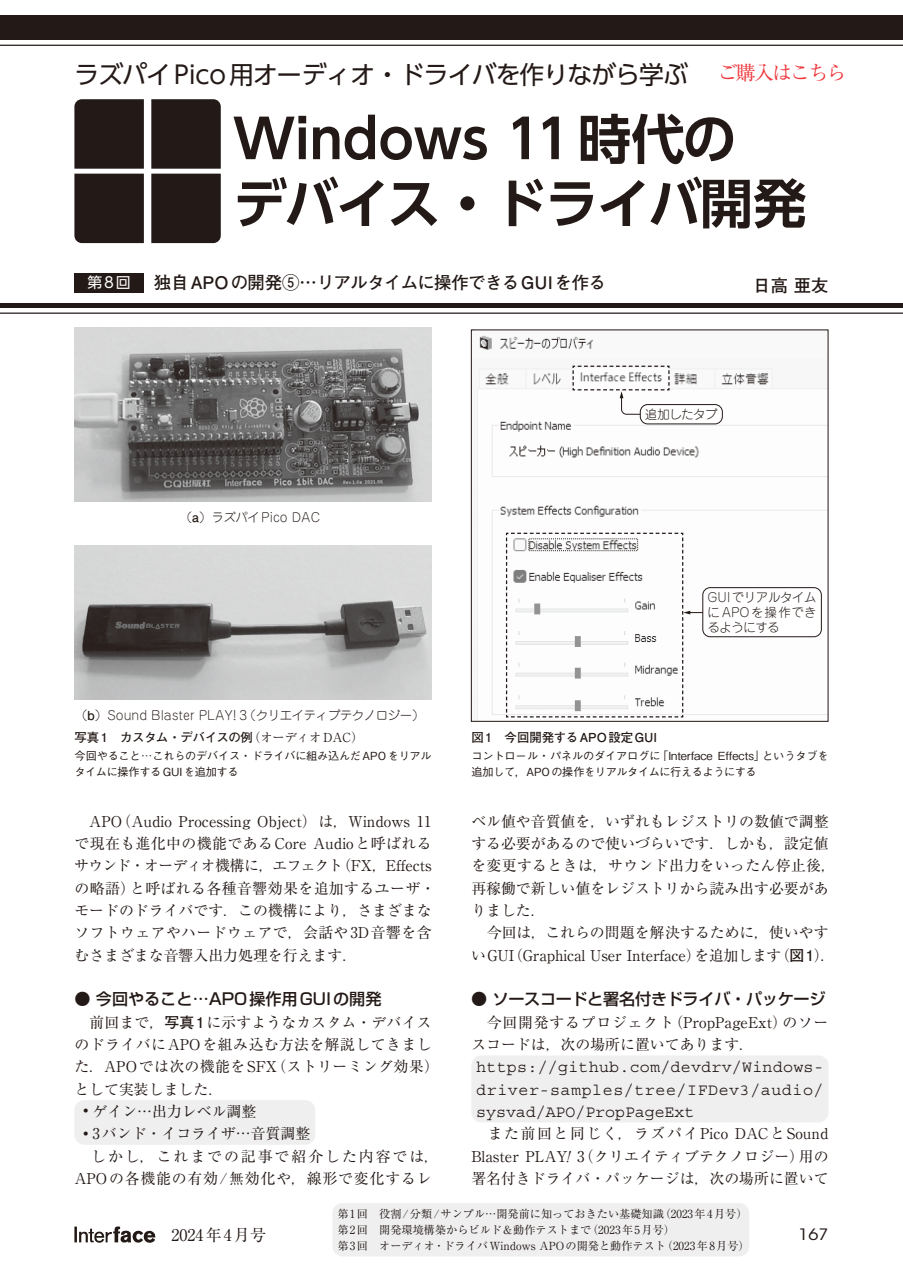
<style>
.page{position:relative;width:903px;height:1275px;background:#fff}
.page>*{position:absolute;margin:0;border:0;box-sizing:border-box;transform-origin:0 0}
.t1{font:700 53.38px/64.4px "UD Shin Go Pr 6 N De";letter-spacing:-.02em;color:#231916}
.t2{font:24.85px "UD Shin Go Pr 6 N";letter-spacing:-.035em;color:#231916}
.t3{font:19.78px "Ryumin Pr 6 N";letter-spacing:-.09em;color:#ee383d}
.t4{font:700 17.32px "Futo Go B101 Pr 6 N";letter-spacing:-.035em;color:#231916}
.t5{font:700 17.32px "Futo Go B101 Pr 6 N";color:#231916}
.t6{font:16.45px/22.4px "Courier Std";letter-spacing:.04em;color:#231916;text-align:justify}
.t7{font:500 16.1px "Shin Go Pro";letter-spacing:-.005em;color:#231916}
.t8{font:16.1px "Ryumin Pro";color:#231916}
.t9{font:15.58px "ITC Avant Garde Std";color:#231916;scale:1.11 1}
.t10{font:14.88px/22.4px "Ryumin Pro";color:#231916}
.t11{font:14.88px "Ryumin Pro";letter-spacing:.025em;color:#231916}
.t12{font:14.88px "Ryumin Pro";letter-spacing:.03em;color:#231916}
.t13{font:14.88px "Ryumin Pro";letter-spacing:.055em;color:#231916}
.t14{font:14.88px "Ryumin Pro";letter-spacing:.13em;color:#231916}
.t15{font:14.88px "UD Shin Go Pr 6 N";color:#fff}
.t16{font:300 12.42px/14.9px "Jun 101 Pro";color:#231916;text-align:justify}
.t17{font:700 12.42px "Futo Go B101 Pro";letter-spacing:-.035em;color:#231916}
.t18{font:700 12.42px "Futo Go B101 Pro";color:#231916}
.t19{font:500 11.2px/16.1px "Gothic BBB Pro";letter-spacing:-.02em;color:#231916}
.t20{font:11.2px/16.1px "Ryumin Pro";color:#231916}
.s1{font-family:"Futo Go B101 Pro";font-weight:700}
.s2{font-family:"Ryumin Pro";font-weight:400}
.s3{font-size:12.25px}
.s4{font-style:italic}
</style>
<div class="page">
<svg style="left:74px;top:1226px;width:81px;height:17px"></svg>
<div style="left:0;top:303px;width:903px;height:5px;background:#231916"></div>
<div style="left:0;top:15px;width:903px;height:25px;background:#231916"></div>
<hr style="left:0;top:45px;width:903px;height:1px;background:#231916">
<hr style="left:0;top:313px;width:903px;height:1px;background:#231916">
<div style="left:74px;top:1100px;width:241px;height:45px;background:#efeff0;border-radius:10px"></div>
<div style="left:471px;top:1055px;width:357px;height:67px;background:#efeff0;border-radius:10px"></div>
<div style="left:332px;top:1203px;width:417px;height:53px;background:#efeff0;border-radius:10px"></div>
<img style="left:74px;top:327px;width:358px;height:174px">
<img style="left:74px;top:545px;width:358px;height:154px">
<img style="left:477px;top:335px;width:349px;height:385px">
<div style="left:471px;top:330px;width:357px;height:392px;border:1px solid #231916"></div>
<hr style="left:687px;top:612px;width:67px;height:1px;background:#231916">
<svg style="left:505px;top:532px;width:185px;height:186px"></svg>
<div style="left:703px;top:588px;width:118px;height:49px;background:#fff;border-radius:7px"></div>
<div style="left:702px;top:587px;width:120px;height:50px;border:1px solid #231916;border-radius:7px"></div>
<svg style="left:572px;top:365px;width:106px;height:50px"></svg>
<div style="left:640px;top:405px;width:82px;height:19px;background:#fff;border-radius:7px"></div>
<div style="left:640px;top:404px;width:83px;height:20px;border:1px solid #231916;border-radius:7px"></div>
<svg style="left:74px;top:99px;width:70px;height:144px;background:#2d2421"></svg>
<svg style="left:151px;top:99px;width:70px;height:144px;background:#2d2320"></svg>
<div style="left:74px;top:273px;width:70px;height:20px;background:#231916"></div>
<h2 class="t2" style="left:74px;top:54px;width:615px">ラズパイ Pico 用オーディオ・ドライバを作りながら学ぶ</h2>
<h3 class="t3" style="left:718px;top:57px;width:130px">ご購入はこちら</h3>
<h1 class="t1" style="left:233px;top:105px;width:575px">Windows 11時代の<br>デバイス・ドライバ開発</h1>
<p class="t15" style="left:87px;top:271px;width:45px">第8回</p>
<p class="t4" style="left:154px;top:269px;width:453px">独自APOの開発⑤…リアルタイムに操作できるGUIを作る</p>
<p class="t5" style="left:753px;top:271px;width:77px">日高 亜友</p>
<p class="t16" style="left:180px;top:508px;width:142px">（<span class="s1">a</span>）ラズパイPico DAC</p>
<p class="t16" style="left:75px;top:706px;width:351px">（<span class="s1">b</span>）Sound Blaster PLAY! 3（クリエイティブテクノロジー）</p>
<p class="t17" style="left:74px;top:728px;width:291px">写真1　カスタム・デバイスの例<span class="s2">（オーディオDAC）</span></p>
<p class="t19" style="left:74px;top:746px;width:359px">今回やること…これらのデバイス・ドライバに組み込んだAPOをリアルタイムに操作する GUI を追加する</p>
<p class="t16" style="left:645px;top:405px;width:74px">追加したタブ</p>
<p class="t16" style="left:707px;top:588px;width:111px">GUIでリアルタイムにAPOを操作できるようにする</p>
<p class="t18" style="left:471px;top:728px;width:187px">図1　今回開発するAPO設定GUI</p>
<p class="t19" style="left:471px;top:746px;width:359px">コントロール・パネルのダイアログに「Interface Effects」というタブを追加して，APO の操作をリアルタイムに行えるようにする</p>
<p class="t10" style="left:74px;top:809px;width:362px">　APO（Audio Processing Object）は，Windows 11で現在も進化中の機能であるCore Audioと呼ばれるサウンド・オーディオ機構に，エフェクト（FX，Effectsの略語）と呼ばれる各種音響効果を追加するユーザ・モードのドライバです．この機構により，さまざまなソフトウェアやハードウェアで，会話や3D音響を含むさまざまな音響入出力処理を行えます．</p>
<p class="t7" style="left:74px;top:986px;width:309px">● 今回やること…APO操作用GUIの開発</p>
<p class="t10" style="left:89px;top:1010px;width:344px">前回まで，<span class="s1">写真1</span>に示すようなカスタム・デバイス</p>
<p class="t12" style="left:74px;top:1033px;width:359px">のドライバにAPOを組み込む方法を解説してきまし</p>
<p class="t11" style="left:74px;top:1055px;width:366px">た．APOでは次の機能をSFX（ストリーミング効果）</p>
<p class="t10" style="left:74px;top:1077px;width:150px">として実装しました．</p>
<p class="t10" style="left:83px;top:1099px;width:175px"><span class="s3">・</span>ゲイン…出力レベル調整</p>
<p class="t10" style="left:83px;top:1121px;width:229px"><span class="s3">・</span> 3バンド・イコライザ…音質調整</p>
<p class="t14" style="left:91px;top:1144px;width:349px">しかし，これまでの記事で紹介した内容では，</p>
<p class="t13" style="left:74px;top:1167px;width:359px">APOの各機能の有効/無効化や，線形で変化するレ</p>
<p class="t10" style="left:471px;top:809px;width:366px">ベル値や音質値を，いずれもレジストリの数値で調整する必要があるので使いづらいです．しかも，設定値を変更するときは，サウンド出力をいったん停止後，再稼働で新しい値をレジストリから読み出す必要がありました．<br>　今回は，これらの問題を解決するために，使いやすいGUI（Graphical User Interface）を追加します（<span class="s1">図1</span>）．</p>
<p class="t7" style="left:471px;top:986px;width:356px">● ソースコードと署名付きドライバ・パッケージ</p>
<p class="t10" style="left:471px;top:1010px;width:359px;text-indent:16px">今回開発するプロジェクト（PropPageExt）のソースコードは，次の場所に置いてあります．</p>
<p class="t6" style="left:476px;top:1056px;width:349px">https://github.com/devdrv/Windows&shy;driver-samples/tree/IFDev3/audio/ sysvad/APO/PropPageExt</p>
<p class="t10" style="left:471px;top:1121px;width:359px;text-align:justify">　また前回と同じく，ラズパイPico DACとSound Blaster PLAY<span class="s4">!</span> 3（クリエイティブテクノロジー）用の署名付きドライバ・パッケージは，次の場所に置いて</p>
<p class="t20" style="left:337px;top:1205px;width:414px">第1回　役割/分類/サンプル…開発前に知っておきたい基礎知識（2023年4月号）第2回　開発環境構築からビルド＆動作テストまで（2023年5月号）<br>第3回　オーディオ・ドライバWindows APOの開発と動作テスト（2023年8月号）</p>
<p class="t8" style="left:155px;top:1222px;width:112px">　2024年4月号</p>
<p class="t9" style="left:798px;top:1225px;width:29px">167</p>
</div>
